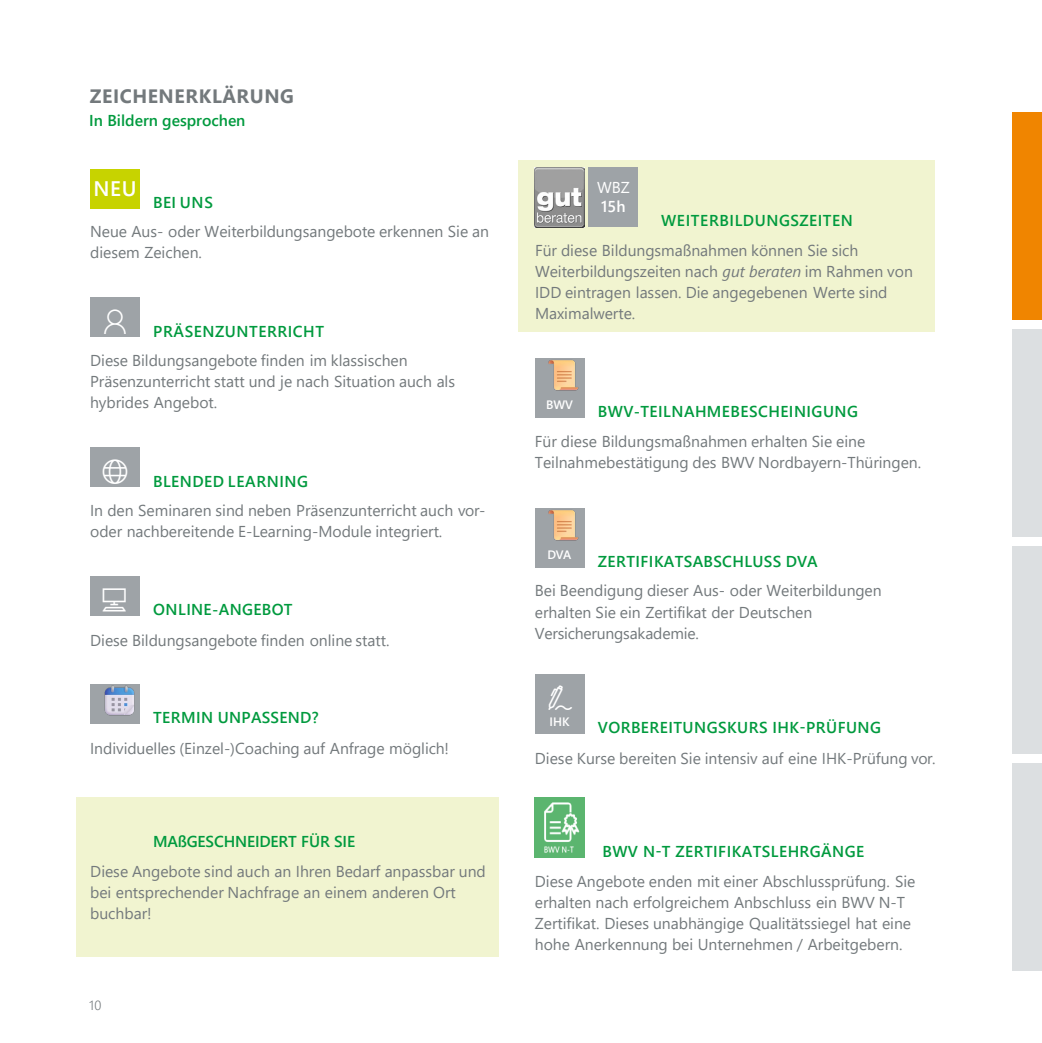
<style>
.page{position:relative;width:1042px;height:1043px;background:#fff}
.page>*{position:absolute;margin:0;border:0;box-sizing:border-box;transform-origin:0 0}
.t1{font:600 21px "Segoe UI";color:#fff}
.t2{font:700 19.25px "Segoe UI";letter-spacing:.03em;color:#73797c}
.t3{font:15.75px/21px "Segoe UI";color:#73797c}
.t4{font:600 15.75px "Segoe UI";letter-spacing:.03em;color:#009a3e}
.t5{font:600 15.75px "Segoe UI";letter-spacing:-.01em;color:#009a3e}
.t6{font:600 15.75px "Segoe UI";color:#009a3e}
.t7{font:15.75px "Segoe UI";color:#fff}
.t8{font:600 15.75px "Segoe UI";color:#fff}
.t9{font:300 13.3px "Segoe UI";color:#73797c}
.t10{font:600 12.25px "Segoe UI";color:#fff}
.s1{font-style:italic}
</style>
<div class="page">
<div style="left:518px;top:160px;width:416px;height:171px;background:#f1f4d0"></div>
<div style="left:90px;top:169px;width:50px;height:39px;background:#c7d300"></div>
<div style="left:90px;top:297px;width:50px;height:40px;background:#9ea3a7"></div>
<div style="left:90px;top:447px;width:50px;height:40px;background:#9ea3a7"></div>
<div style="left:90px;top:576px;width:50px;height:39px;background:#9ea3a7"></div>
<img style="left:90px;top:684px;width:50px;height:40px">
<div style="left:76px;top:796px;width:423px;height:160px;background:#f1f4d0"></div>
<img style="left:535px;top:168px;width:49px;height:59px">
<div style="left:588px;top:167px;width:50px;height:60px;background:#9ea3a7"></div>
<div style="left:535px;top:358px;width:49px;height:60px;background:#9ea3a7"></div>
<img style="left:548px;top:358px;width:37px;height:52px">
<div style="left:535px;top:508px;width:49px;height:59px;background:#9ea3a7"></div>
<img style="left:548px;top:508px;width:37px;height:52px">
<div style="left:535px;top:673px;width:49px;height:60px;background:#9ea3a7"></div>
<img style="left:535px;top:797px;width:49px;height:60px">
<div style="left:1012px;top:763px;width:29px;height:207px;background:#dcdfe1"></div>
<div style="left:1012px;top:546px;width:29px;height:207px;background:#dcdfe1"></div>
<div style="left:1012px;top:329px;width:29px;height:207px;background:#dcdfe1"></div>
<div style="left:1012px;top:112px;width:29px;height:207px;background:#f08500"></div>
<p class="t2" style="left:90px;top:78px;width:206px">ZEICHENERKLÄRUNG</p>
<p class="t6" style="left:89px;top:106px;width:157px">In Bildern gesprochen</p>
<p class="t1" style="left:93px;top:168px;width:45px">NEU</p>
<p class="t4" style="left:153px;top:187px;width:61px">BEI UNS</p>
<p class="t3" style="left:90px;top:220px;width:400px">Neue Aus- oder Weiterbildungsangebote erkennen Sie an diesem Zeichen.</p>
<p class="t4" style="left:153px;top:316px;width:172px">PRÄSENZUNTERRICHT</p>
<p class="t3" style="left:90px;top:348px;width:366px">Diese Bildungsangebote finden im klassischen<br>Präsenzunterricht statt und je nach Situation auch als hybrides Angebot.</p>
<p class="t4" style="left:153px;top:466px;width:156px">BLENDED LEARNING</p>
<p class="t3" style="left:90px;top:498px;width:397px">In den Seminaren sind neben Präsenzunterricht auch vor&shy;oder nachbereitende E-Learning-Module integriert.</p>
<p class="t4" style="left:153px;top:594px;width:141px">ONLINE-ANGEBOT</p>
<p class="t3" style="left:90px;top:628px;width:301px">Diese Bildungsangebote finden online statt.</p>
<p class="t4" style="left:153px;top:702px;width:167px">TERMIN UNPASSEND?</p>
<p class="t3" style="left:90px;top:736px;width:360px">Individuelles (Einzel-)Coaching auf Anfrage möglich!</p>
<p class="t5" style="left:153px;top:826px;width:203px">MAßGESCHNEIDERT FÜR SIE</p>
<p class="t3" style="left:90px;top:859px;width:397px">Diese Angebote sind auch an Ihren Bedarf anpassbar und bei entsprechender Nachfrage an einem anderen Ort buchbar!</p>
<p class="t9" style="left:89px;top:992px;width:14px">10</p>
<p class="t7" style="left:597px;top:172px;width:34px">WBZ</p>
<p class="t8" style="left:601px;top:191px;width:26px">15h</p>
<p class="t4" style="left:661px;top:205px;width:193px">WEITERBILDUNGSZEITEN</p>
<p class="t3" style="left:535px;top:238px;width:379px">Für diese Bildungsmaßnahmen können Sie sich Weiterbildungszeiten nach <span class="s1">gut beraten</span> im Rahmen von IDD eintragen lassen. Die angegebenen Werte sind Maximalwerte.</p>
<p class="t10" style="left:546px;top:393px;width:28px">BWV</p>
<p class="t4" style="left:597px;top:397px;width:262px">BWV-TEILNAHMEBESCHEINIGUNG</p>
<p class="t3" style="left:534px;top:429px;width:388px">Für diese Bildungsmaßnahmen erhalten Sie eine<br>Teilnahmebestätigung des BWV Nordbayern-Thüringen.</p>
<p class="t10" style="left:547px;top:542px;width:25px">DVA</p>
<p class="t4" style="left:597px;top:546px;width:221px">ZERTIFIKATSABSCHLUSS DVA</p>
<p class="t3" style="left:534px;top:579px;width:348px">Bei Beendigung dieser Aus- oder Weiterbildungen erhalten Sie ein Zertifikat der Deutschen<br>Versicherungsakademie.</p>
<p class="t10" style="left:549px;top:709px;width:22px">IHK</p>
<p class="t4" style="left:597px;top:712px;width:285px">VORBEREITUNGSKURS IHK-PRÜFUNG</p>
<p class="t3" style="left:534px;top:746px;width:402px">Diese Kurse bereiten Sie intensiv auf eine IHK-Prüfung vor.</p>
<p class="t4" style="left:602px;top:836px;width:263px">BWV N-T ZERTIFIKATSLEHRGÄNGE</p>
<p class="t3" style="left:534px;top:869px;width:382px">Diese Angebote enden mit einer Abschlussprüfung. Sie erhalten nach erfolgreichem Anbschluss ein BWV N-T Zertifikat. Dieses unabhängige Qualitätssiegel hat eine hohe Anerkennung bei Unternehmen / Arbeitgebern.</p>
</div>
